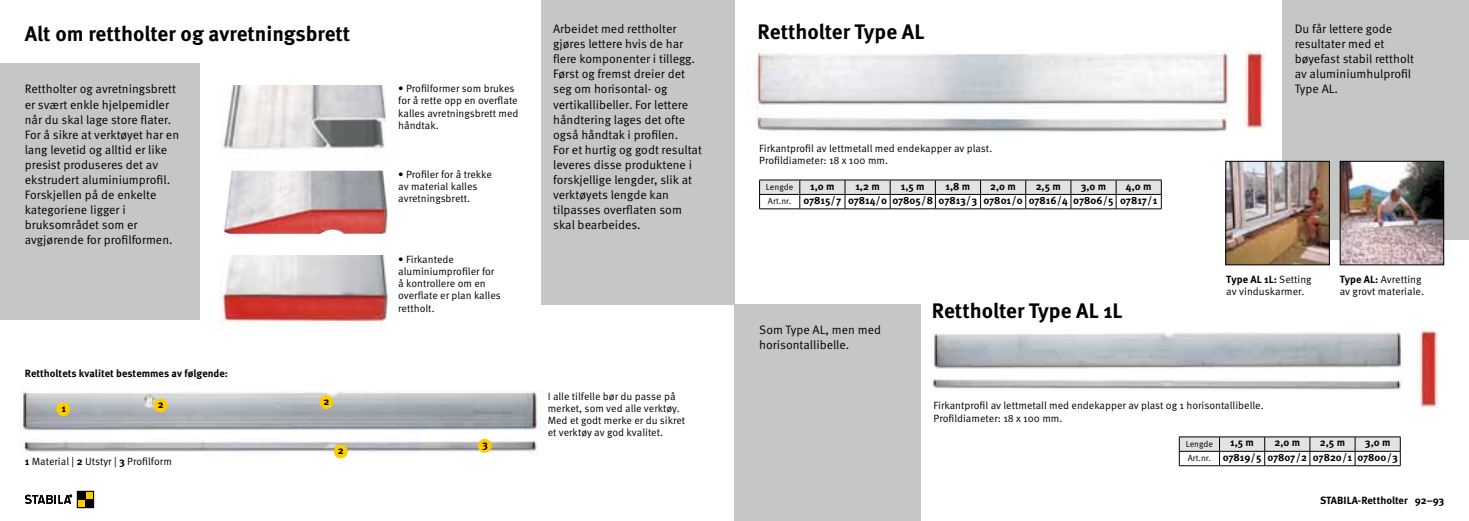
<style>
.page{position:relative;width:1469px;height:521px;background:#fff}
.page>*{position:absolute;margin:0;border:0;box-sizing:border-box;transform-origin:0 0}
.t1{font:700 21px "Meta Pro";color:#000}
.t2{font:12.25px/15px "Meta Pro";color:#000}
.t3{font:10.5px/12.2px "Meta Pro";color:#000}
.t4{font:700 10.5px/14.3px "Meta Pro";color:#000}
.t5{font:8.75px "Meta Pro";color:#000}
.s1{font-weight:700}
.s2{font-weight:400;font-size:8.75px}
</style>
<div class="page">
<div style="left:0;top:63px;width:199px;height:257px;background:#c5c6c6"></div>
<div style="left:541px;top:0;width:193px;height:304px;background:#c5c6c6"></div>
<div style="left:734px;top:304px;width:187px;height:217px;background:#c5c6c6"></div>
<div style="left:1282px;top:0;width:186px;height:240px;background:#c5c6c6"></div>
<img style="left:21px;top:390px;width:522px;height:40px">
<img style="left:24px;top:439px;width:513px;height:16px">
<img style="left:223px;top:171px;width:165px;height:63px">
<img style="left:220px;top:256px;width:169px;height:76px">
<img style="left:223px;top:85px;width:163px;height:65px">
<img style="left:755px;top:49px;width:474px;height:60px">
<img style="left:756px;top:113px;width:470px;height:19px">
<img style="left:1244px;top:51px;width:20px;height:78px">
<img style="left:932px;top:332px;width:469px;height:36px">
<img style="left:932px;top:378px;width:470px;height:12px">
<img style="left:1418px;top:330px;width:20px;height:77px">
<img style="left:1341px;top:163px;width:101px;height:100px">
<div style="left:1339px;top:161px;width:105px;height:104px;border:1px solid #000"></div>
<img style="left:1227px;top:163px;width:100px;height:100px">
<div style="left:1225px;top:161px;width:104px;height:104px;border:1px solid #000"></div>
<svg style="left:25px;top:494px;width:47px;height:10px"></svg>
<div style="left:75px;top:489px;width:21px;height:20px;background:#cdcdcd"></div>
<div style="left:77px;top:499px;width:8px;height:8px;background:#fc0"></div>
<div style="left:85px;top:491px;width:9px;height:8px;background:#fc0"></div>
<div style="left:77px;top:491px;width:8px;height:8px;background:#000"></div>
<div style="left:85px;top:499px;width:9px;height:8px;background:#000"></div>
<div style="left:77px;top:491px;width:17px;height:17px;border:1px solid #000"></div>
<div style="left:319px;top:395px;width:14px;height:14px;background:#fc0;border-radius:50%"></div>
<div style="left:334px;top:445px;width:14px;height:13px;background:#fc0;border-radius:50%"></div>
<div style="left:56px;top:402px;width:14px;height:14px;background:#fc0;border-radius:50%"></div>
<div style="left:154px;top:399px;width:14px;height:13px;background:#fc0;border-radius:50%"></div>
<div style="left:478px;top:439px;width:14px;height:14px;background:#fc0;border-radius:50%"></div>
<svg style="left:1178px;top:437px;width:222px;height:29px"></svg>
<hr style="left:1179px;top:465px;width:40px;height:1px;background:#000">
<svg style="left:759px;top:180px;width:403px;height:29px"></svg>
<hr style="left:759px;top:208px;width:40px;height:1px;background:#000">
<hr style="left:799px;top:208px;width:46px;height:1px;background:#000">
<hr style="left:845px;top:208px;width:45px;height:1px;background:#000">
<hr style="left:890px;top:208px;width:45px;height:1px;background:#000">
<hr style="left:935px;top:208px;width:45px;height:1px;background:#000">
<hr style="left:980px;top:208px;width:45px;height:1px;background:#000">
<hr style="left:1025px;top:208px;width:45px;height:1px;background:#000">
<hr style="left:1070px;top:208px;width:46px;height:1px;background:#000">
<hr style="left:1116px;top:208px;width:45px;height:1px;background:#000">
<h1 class="t1" style="left:25px;top:20px;width:327px">Alt om rettholter og avretningsbrett</h1>
<p class="t2" style="left:25px;top:82px;width:156px">Rettholter og avretningsbrett er svært enkle hjelpemidler når du skal lage store flater.<br>For å sikre at verktøyet har en lang levetid og alltid er like presist produseres det av ekstrudert aluminiumprofil.<br>Forskjellen på de enkelte kategoriene ligger i bruksområdet som er avgjørende for profilformen.</p>
<p class="t4" style="left:25px;top:366px;width:205px">Rettholtets kvalitet bestemmes av følgende:</p>
<p class="t4" style="left:61px;top:401px;width:6px">1</p>
<p class="t4" style="left:158px;top:397px;width:7px">2</p>
<p class="t3" style="left:25px;top:455px;width:148px"><span class="s1">1</span> Material | <span class="s1">2</span> Utstyr | <span class="s1">3</span> Profilform</p>
<p class="t4" style="left:324px;top:394px;width:7px">2</p>
<p class="t4" style="left:338px;top:443px;width:7px">2</p>
<p class="t3" style="left:398px;top:82px;width:122px">• Profilformer som brukes for å rette opp en overflate kalles avretningsbrett med håndtak.</p>
<p class="t3" style="left:398px;top:168px;width:95px">• Profiler for å trekke av material kalles avretningsbrett.</p>
<p class="t3" style="left:398px;top:253px;width:104px">• Firkantede aluminiumprofiler for å kontrollere om en overflate er plan kalles rettholt.</p>
<p class="t4" style="left:482px;top:437px;width:7px">3</p>
<p class="t2" style="left:553px;top:22px;width:150px">Arbeidet med rettholter gjøres lettere hvis de har flere komponenter i tillegg.<br>Først og fremst dreier det seg om horisontal- og vertikallibeller. For lettere håndtering lages det ofte også håndtak i profilen.<br>For et hurtig og godt resultat leveres disse produktene i forskjellige lengder, slik at verktøyets lengde kan tilpasses overflaten som skal bearbeides.</p>
<h1 class="t1" style="left:757px;top:18px;width:168px">Rettholter Type AL</h1>
<p class="t3" style="left:759px;top:142px;width:234px">Firkantprofil av lettmetall med endekapper av plast.<br>Profildiameter: 18 x 100 mm.</p>
<p class="t5" style="left:766px;top:181px;width:29px">Lengde</p>
<p class="t4" style="left:810px;top:179px;width:26px">1,0 m</p>
<p class="t4" style="left:855px;top:179px;width:26px">1,2 m</p>
<p class="t4" style="left:900px;top:179px;width:25px">1,5 m</p>
<p class="t4" style="left:945px;top:179px;width:26px">1,8 m</p>
<p class="t4" style="left:990px;top:179px;width:27px">2,0 m</p>
<p class="t4" style="left:1035px;top:179px;width:27px">2,5 m</p>
<p class="t4" style="left:1080px;top:179px;width:27px">3,0 m</p>
<p class="t4" style="left:768px;top:179px;width:391px;text-indent:358px">4,0 m<br><span class="s2">Art.nr.</span> 07815/7 07814/0 07805/8 07813/3 07801/0 07816/4 07806/5 07817/1</p>
<p class="t2" style="left:759px;top:323px;width:123px">Som Type AL, men med horisontallibelle.</p>
<h1 class="t1" style="left:931px;top:298px;width:192px">Rettholter Type AL 1L</h1>
<p class="t2" style="left:1294px;top:22px;width:121px">Du får lettere gode resultater med et bøyefast stabil rettholt av aluminiumhulprofil<br>Type AL.</p>
<p class="t3" style="left:1226px;top:273px;width:87px"><span class="s1">Type AL 1L:</span> Setting av vinduskarmer.</p>
<p class="t3" style="left:1339px;top:273px;width:86px"><span class="s1">Type AL:</span> Avretting av grovt materiale.</p>
<p class="t3" style="left:548px;top:390px;width:139px">I alle tilfelle bør du passe på merket, som ved alle verktøy.<br>Med et godt merke er du sikret et verktøy av god kvalitet.</p>
<p class="t3" style="left:933px;top:400px;width:331px">Firkantprofil av lettmetall med endekapper av plast og 1 horisontallibelle.<br>Profildiameter: 18 x 100 mm.</p>
<p class="t5" style="left:1185px;top:438px;width:29px">Lengde</p>
<p class="t4" style="left:1230px;top:436px;width:25px">1,5 m</p>
<p class="t4" style="left:1274px;top:436px;width:27px">2,0 m</p>
<p class="t4" style="left:1319px;top:436px;width:27px">2,5 m</p>
<p class="t4" style="left:1187px;top:436px;width:212px;text-indent:177px">3,0 m<br><span class="s2">Art.nr.</span> 07819/5 07807/2 07820/1 07800/3</p>
<p class="t4" style="left:1319px;top:493px;width:126px">STABILA-Rettholter 92–93</p>
</div>
